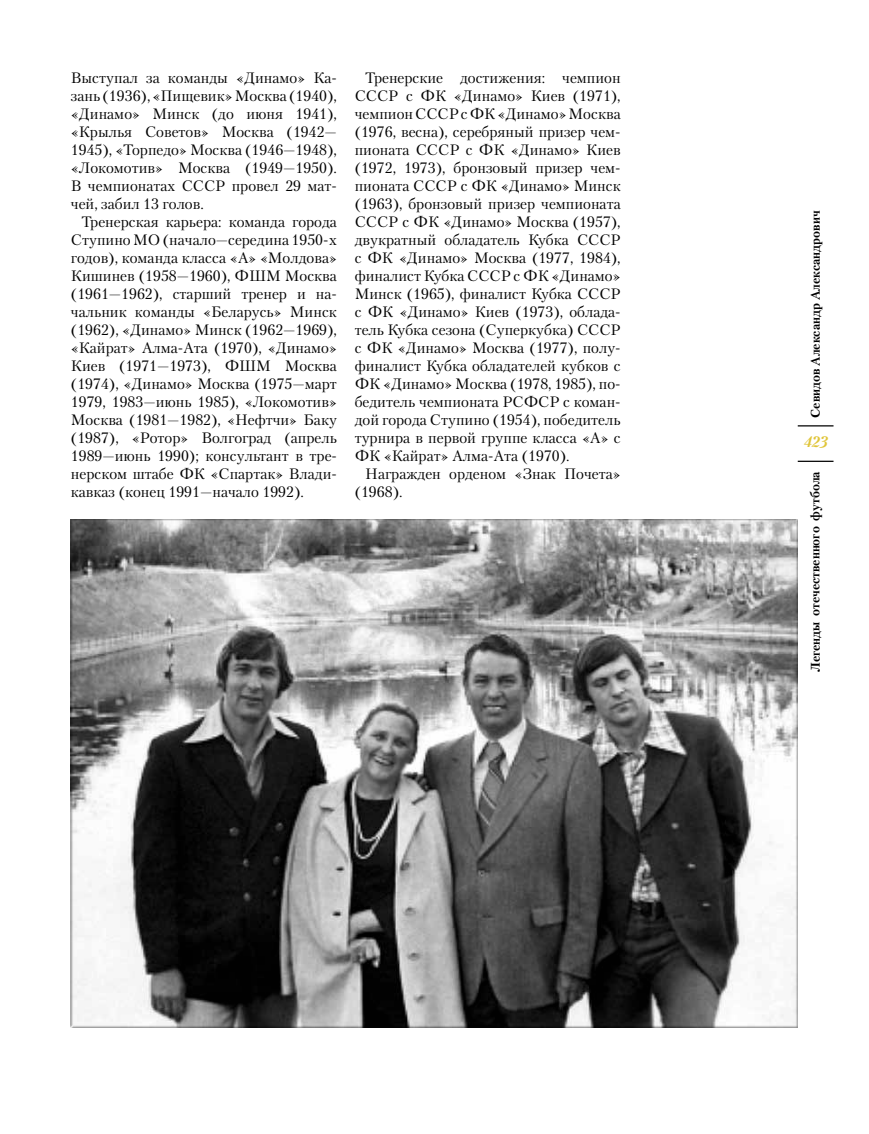
<style>
.page{position:relative;width:869px;height:1134px;background:#fff}
.page>*{position:absolute;margin:0;border:0;box-sizing:border-box;transform-origin:0 0}
.t1{font:15px/18px "Petersburg C";color:#000;text-align:justify}
.t2{font:italic 700 15px "Petersburg C";color:#e0c539}
.t3{font:700 12.5px "Petersburg C";color:#000}
</style>
<div class="page">
<hr style="left:797px;top:425px;width:36px;height:1px;background:#000">
<hr style="left:797px;top:461px;width:36px;height:1px;background:#000">
<div style="left:70px;top:517px;width:729px;height:511px;background:#000;opacity:.5"></div>
<p class="t1" style="left:71px;top:68px;width:267px">Выступал за команды «Динамо» Ка&shy;зань (1936), «Пищевик» Москва (1940), «Динамо» Минск (до июня 1941), «Крылья Советов» Москва (1942— 1945), «Торпедо» Москва (1946—1948), «Локомотив» Москва (1949—1950).<br>В чемпионатах СССР провел 29 мат&shy;чей, забил 13 голов.</p>
<p class="t1" style="left:71px;top:212px;width:267px;text-indent:11px">Тренерская карьера: команда города Ступино МО (начало—середина 1950-х годов), команда класса «А» «Молдова» Кишинев (1958—1960), ФШМ Москва (1961—1962), старший тренер и на&shy;чальник команды «Беларусь» Минск (1962), «Динамо» Минск (1962—1969), «Кайрат» Алма-Ата (1970), «Динамо» Киев (1971—1973), ФШМ Москва (1974), «Динамо» Москва (1975—март 1979, 1983—июнь 1985), «Локомотив» Москва (1981—1982), «Нефтчи» Баку (1987), «Ротор» Волгоград (апрель 1989—июнь 1990); консультант в тре&shy;нерском штабе ФК «Спартак» Влади&shy;кавказ (конец 1991—начало 1992).</p>
<p class="t1" style="left:354px;top:68px;width:267px;text-indent:11px">Тренерские достижения: чемпион СССР с ФК «Динамо» Киев (1971), чемпион СССР с ФК «Динамо» Москва (1976, весна), серебряный призер чем&shy;пионата СССР с ФК «Динамо» Киев (1972, 1973), бронзовый призер чем&shy;пионата СССР с ФК «Динамо» Минск (1963), бронзовый призер чемпионата СССР с ФК «Динамо» Москва (1957), двукратный обладатель Кубка СССР с ФК «Динамо» Москва (1977, 1984), финалист Кубка СССР с ФК «Динамо» Минск (1965), финалист Кубка СССР с ФК «Динамо» Киев (1973), облада&shy;тель Кубка сезона (Суперкубка) СССР с ФК «Динамо» Москва (1977), полу&shy;финалист Кубка обладателей кубков с ФК «Динамо» Москва (1978, 1985), по&shy;бедитель чемпионата РСФСР с коман&shy;дой города Ступино (1954), победитель турнира в первой группе класса «А» с ФК «Кайрат» Алма-Ата (1970).</p>
<p class="t1" style="left:354px;top:464px;width:267px;text-indent:11px">Награжден орденом «Знак Почета» (1968).</p>
<p class="t3" style="left:807px;top:418px;width:209px;rotate:-90deg">Севидов Александр Александрович</p>
<p class="t2" style="left:803px;top:432px;width:25px">423</p>
<p class="t3" style="left:807px;top:672px;width:202px;rotate:-90deg">Легенды отечественного футбола</p>
</div>
